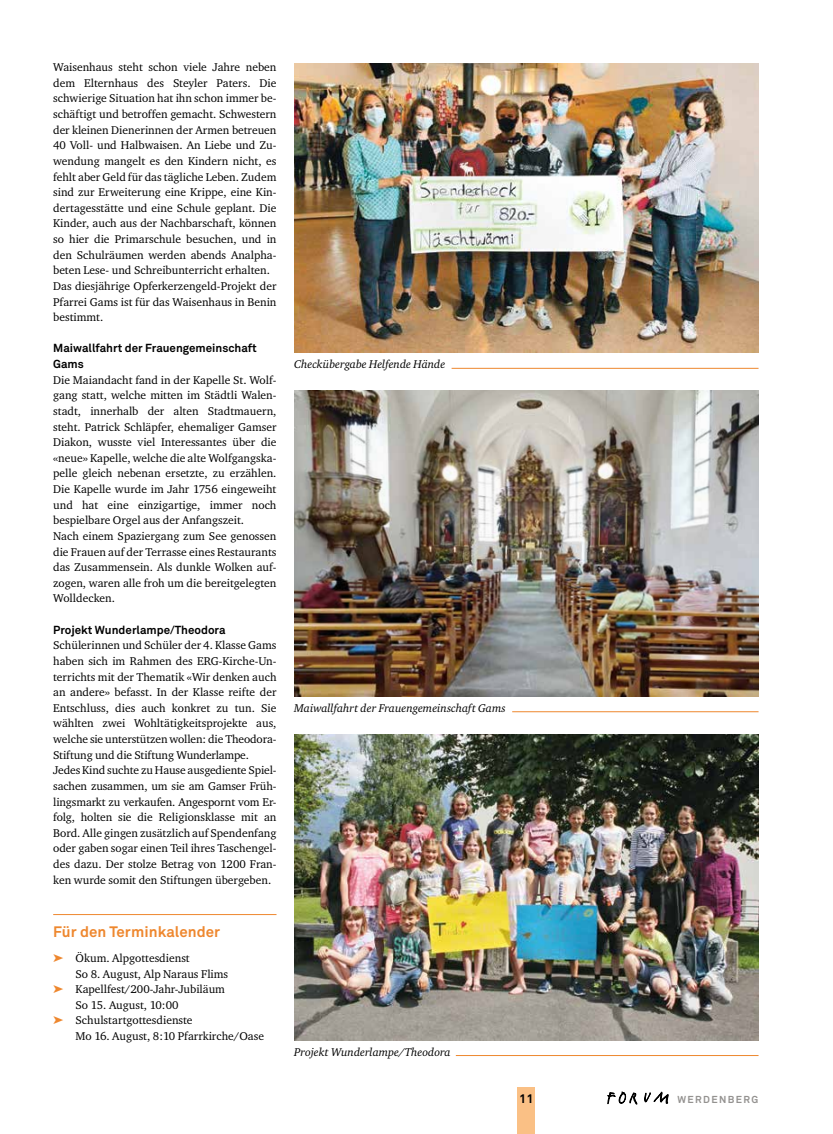
<style>
.page{position:relative;width:833px;height:1134px;background:#fff}
.page>*{position:absolute;margin:0;border:0;box-sizing:border-box;transform-origin:0 0}
.t1{font:700 15px "Akkurat";letter-spacing:.005em;color:#ee872e}
.t2{font:700 12.5px "Akkurat";color:#000}
.t3{font:11.5px/15.6px "Charter ITC";color:#000}
.t4{font:italic 11.5px "Charter ITC";color:#000}
.t5{font:700 11.5px/15.6px "Akkurat";color:#000}
.t6{font:700 10px "Akkurat";letter-spacing:.14em;color:#949290}
.s1{color:#ee872e}
</style>
<div class="page">
<svg style="left:644px;top:1092px;width:24px;height:11px"></svg>
<svg style="left:607px;top:1092px;width:30px;height:12px"></svg>
<div style="left:517px;top:1087px;width:18px;height:47px;background:#fac085"></div>
<hr style="left:53px;top:914px;width:223px;height:1px;background:#ee872e">
<hr style="left:512px;top:711px;width:246px;height:1px;background:#ee872e">
<hr style="left:456px;top:1055px;width:302px;height:1px;background:#ee872e">
<hr style="left:451px;top:368px;width:307px;height:1px;background:#ee872e">
<img style="left:294px;top:391px;width:464px;height:305px">
<img style="left:294px;top:735px;width:464px;height:305px">
<img style="left:294px;top:63px;width:464px;height:289px">
<p class="t3" style="left:53px;top:59px;width:225px">Waisenhaus steht schon viele Jahre neben dem Elternhaus des Steyler Paters. Die schwierige Situation hat ihn schon immer be&shy;schäftigt und betroffen gemacht. Schwestern der kleinen Dienerinnen der Armen betreuen 40 Voll- und Halbwaisen. An Liebe und Zu&shy;wendung mangelt es den Kindern nicht, es fehlt aber Geld für das tägliche Leben. Zudem sind zur Erweiterung eine Krippe, eine Kin&shy;dertagesstätte und eine Schule geplant. Die Kinder, auch aus der Nachbarschaft, können so hier die Primarschule besuchen, und in den Schulräumen werden abends Analpha&shy;beten Lese- und Schreibunterricht erhalten.<br>Das diesjährige Opferkerzengeld-Projekt der Pfarrei Gams ist für das Waisenhaus in Benin bestimmt.</p>
<p class="t5" style="left:53px;top:340px;width:205px">Maiwallfahrt der Frauengemeinschaft<br>Gams</p>
<p class="t3" style="left:53px;top:372px;width:225px">Die Maiandacht fand in der Kapelle St. Wolf&shy;gang statt, welche mitten im Städtli Walen&shy;stadt, innerhalb der alten Stadtmauern, steht. Patrick Schläpfer, ehemaliger Gamser Diakon, wusste viel Interessantes über die «neue» Kapelle, welche die alte Wolfgangska&shy;pelle gleich nebenan ersetzte, zu erzählen.<br>Die Kapelle wurde im Jahr 1756 eingeweiht und hat eine einzigartige, immer noch bespielbare Orgel aus der Anfangszeit.<br>Nach einem Spaziergang zum See genossen die Frauen auf der Terrasse eines Restaurants das Zusammensein. Als dunkle Wolken auf&shy;zogen, waren alle froh um die bereitgelegten Wolldecken.</p>
<p class="t5" style="left:53px;top:622px;width:174px">Projekt Wunderlampe/Theodora</p>
<p class="t3" style="left:53px;top:637px;width:225px">Schülerinnen und Schüler der 4. Klasse Gams haben sich im Rahmen des ERG-Kirche-Un&shy;terrichts mit der Thematik «Wir denken auch an andere» befasst. In der Klasse reifte der Entschluss, dies auch konkret zu tun. Sie wählten zwei Wohltätigkeitsprojekte aus, welche sie unterstützen wollen: die Theodora-Stiftung und die Stiftung Wunderlampe.<br>Jedes Kind suchte zu Hause ausgediente Spiel&shy;sachen zusammen, um sie am Gamser Früh&shy;lingsmarkt zu verkaufen. Angespornt vom Er&shy;folg, holten sie die Religionsklasse mit an Bord. Alle gingen zusätzlich auf Spendenfang oder gaben sogar einen Teil ihres Taschengel&shy;des dazu. Der stolze Betrag von 1200 Fran&shy;ken wurde somit den Stiftungen übergeben.</p>
<h1 class="t1" style="left:53px;top:923px;width:168px">Für den Terminkalender</h1>
<p class="t3" style="left:53px;top:950px;width:138px"><span class="s1">➤</span> Ökum. Alpgottesdienst</p>
<p class="t3" style="left:76px;top:965px;width:154px">So 8. August, Alp Naraus Flims</p>
<p class="t3" style="left:53px;top:981px;width:173px"><span class="s1">➤</span> Kapellfest/200-Jahr-Jubiläum</p>
<p class="t3" style="left:76px;top:997px;width:104px">So 15. August, 10:00</p>
<p class="t3" style="left:53px;top:1012px;width:141px"><span class="s1">➤</span> Schulstartgottesdienste</p>
<p class="t3" style="left:76px;top:1028px;width:190px">Mo 16. August, 8:10 Pfarrkirche/Oase</p>
<p class="t4" style="left:294px;top:357px;width:153px">Checkübergabe Helfende Hände</p>
<p class="t4" style="left:294px;top:701px;width:213px">Maiwallfahrt der Frauengemeinschaft Gams</p>
<p class="t4" style="left:294px;top:1045px;width:158px">Projekt Wunderlampe/Theodora</p>
<p class="t2" style="left:519px;top:1090px;width:16px">11</p>
<p class="t6" style="left:677px;top:1093px;width:82px">WERDENBERG</p>
</div>
